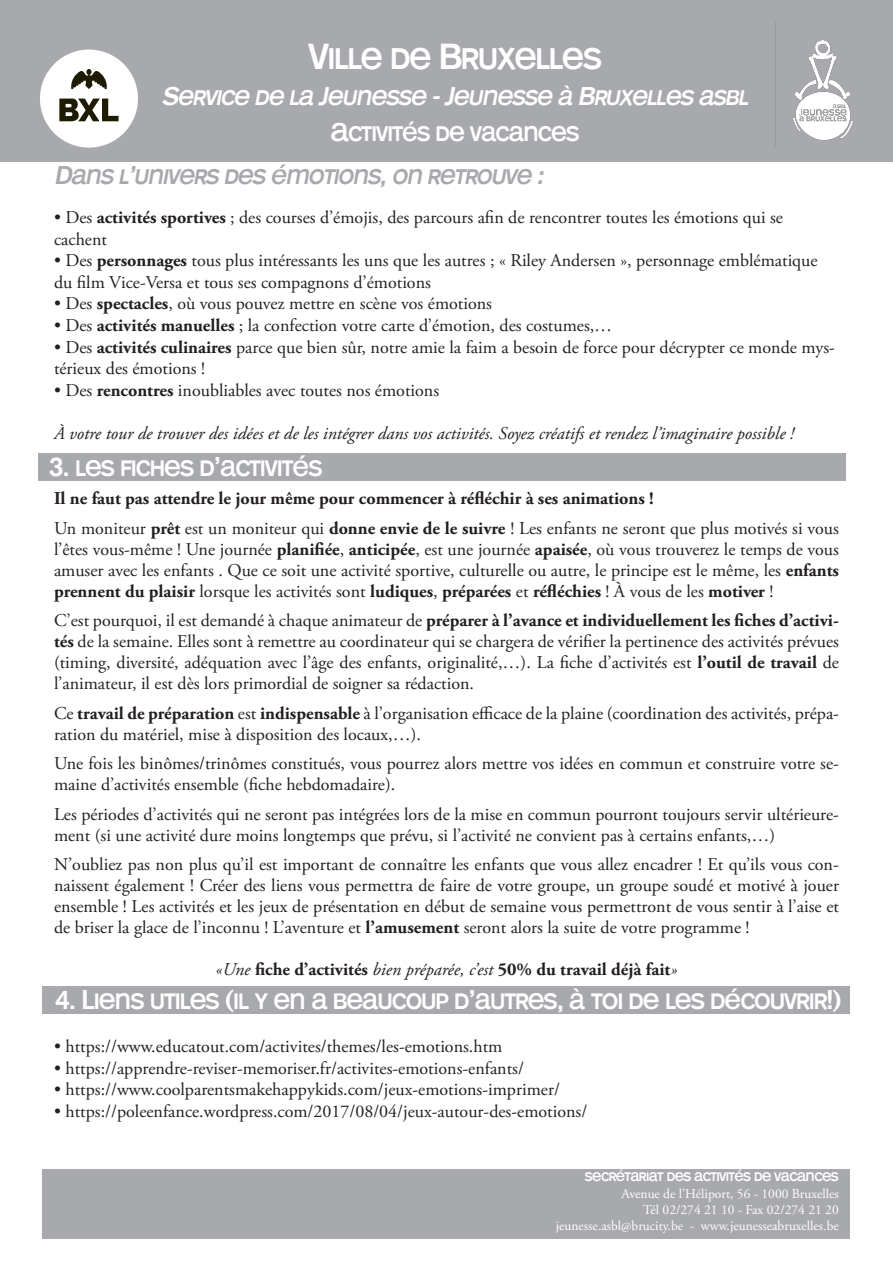
<style>
.page{position:relative;width:893px;height:1263px;background:#fff}
.page>*{position:absolute;margin:0;border:0;box-sizing:border-box;transform-origin:0 0}
.t1{font:36px "Mono Alphabet";letter-spacing:-.04em;color:#fff}
.t2{font:27px "Mono Alphabet";letter-spacing:-.04em;color:#fff}
.t3{font:italic 25.5px "Mono Alphabet";color:#fff}
.t4{font:italic 25.5px "Mono Alphabet";color:#a8a9ad}
.t5{font:25.5px "Mono Alphabet";letter-spacing:-.04em;color:#fff}
.t6{font:18px/21px "Adobe Garamond Pro";color:#231f20}
.t7{font:700 18px "Adobe Garamond Pro";color:#231f20}
.t8{font:italic 18px "Adobe Garamond Pro";color:#231f20}
.t9{font:15px "Mono Alphabet";letter-spacing:-.04em;color:#fff}
.t10{font:13.5px/16.2px "Adobe Garamond Pro";color:#fff;text-align:right}
.s1{font-weight:700}
.s2{font-weight:400;font-style:italic}
</style>
<div class="page">
<div style="left:43px;top:1169px;width:807px;height:69px;background:#a8a9ad"></div>
<div style="left:0;top:0;width:893px;height:162px;background:#a8a9ad"></div>
<img style="left:775px;top:22px;width:78px;height:125px">
<div style="left:40px;top:50px;width:98px;height:98px;background:#fff;border-radius:50%"></div>
<svg style="left:59px;top:99px;width:60px;height:22px"></svg>
<svg style="left:71px;top:69px;width:36px;height:20px"></svg>
<div style="left:38px;top:453px;width:808px;height:28px;background:#a8a9ad"></div>
<div style="left:42px;top:986px;width:808px;height:28px;background:#a8a9ad"></div>
<h1 class="t1" style="left:308px;top:35px;width:295px">Ville de Bruxelles</h1>
<h3 class="t3" style="left:162px;top:81px;width:593px">Service de la Jeunesse -Jeunesse à Bruxelles asbl</h3>
<h3 class="t5" style="left:331px;top:117px;width:250px">Activités de vacances</h3>
<p class="t4" style="left:54px;top:161px;width:496px">Dans l’univers des émotions,on retrouve :</p>
<p class="t6" style="left:54px;top:207px;width:731px;line-height:21.6px">• Des <span class="s1">activités sportives</span> ; des courses d’émojis, des parcours afin de rencontrer toutes les émotions qui se cachent</p>
<p class="t6" style="left:54px;top:250px;width:765px;line-height:21.6px">• Des <span class="s1">personnages</span> tous plus intéressants les uns que les autres ; « Riley Andersen », personnage emblématique du film Vice-Versa et tous ses compagnons d’émotions</p>
<p class="t6" style="left:54px;top:294px;width:440px">• Des <span class="s1">spectacles</span>, où vous pouvez mettre en scène vos émotions</p>
<p class="t6" style="left:54px;top:315px;width:560px">• Des <span class="s1">activités manuelles</span> ; la confection votre carte d’émotion, des costumes,…</p>
<p class="t6" style="left:54px;top:337px;width:783px;line-height:21.6px">• Des <span class="s1">activités culinaires</span> parce que bien sûr, notre amie la faim a besoin de force pour décrypter ce monde mys&shy;térieux des émotions !</p>
<p class="t6" style="left:54px;top:380px;width:387px">• Des <span class="s1">rencontres</span> inoubliables avec toutes nos émotions</p>
<p class="t8" style="left:54px;top:422px;width:741px">À votre tour de trouver des idées et de les intégrer dans vos activités. Soyez créatifs et rendez l’imaginaire possible !</p>
<p class="t2" style="left:49px;top:451px;width:275px">3. les fiches d’activités</p>
<p class="t7" style="left:54px;top:488px;width:601px">Il ne faut pas attendre le jour même pour commencer à réfléchir à ses animations !</p>
<p class="t6" style="left:54px;top:518px;width:786px;text-align:justify">Un moniteur <span class="s1">prêt</span> est un moniteur qui <span class="s1">donne envie de le suivre</span> ! Les enfants ne seront que plus motivés si vous l’êtes vous-même ! Une journée <span class="s1">planifiée</span>, <span class="s1">anticipée</span>, est une journée <span class="s1">apaisée</span>, où vous trouverez le temps de vous amuser avec les enfants . Que ce soit une activité sportive, culturelle ou autre, le principe est le même, les <span class="s1">enfants prennent du plaisir</span> lorsque les activités sont <span class="s1">ludiques</span>, <span class="s1">préparées</span> et <span class="s1">réfléchies</span> ! À vous de les <span class="s1">motiver</span> !</p>
<p class="t6" style="left:54px;top:611px;width:787px;text-align:justify">C’est pourquoi, il est demandé à chaque animateur de <span class="s1">préparer à l’avance et individuellement les fiches d’activi&shy;tés</span> de la semaine. Elles sont à remettre au coordinateur qui se chargera de vérifier la pertinence des activités prévues (timing, diversité, adéquation avec l’âge des enfants, originalité,…). La fiche d’activités est <span class="s1">l’outil de travail</span> de l’animateur, il est dès lors primordial de soigner sa rédaction.</p>
<p class="t6" style="left:54px;top:703px;width:786px">Ce <span class="s1">travail de préparation</span> est <span class="s1">indispensable</span> à l’organisation efficace de la plaine (coordination des activités, prépa&shy;ration du matériel, mise à disposition des locaux,…).</p>
<p class="t6" style="left:54px;top:754px;width:786px">Une fois les binômes/trinômes constitués, vous pourrez alors mettre vos idées en commun et construire votre se&shy;maine d’activités ensemble (fiche hebdomadaire).</p>
<p class="t6" style="left:54px;top:804px;width:786px">Les périodes d’activités qui ne seront pas intégrées lors de la mise en commun pourront toujours servir ultérieure&shy;ment (si une activité dure moins longtemps que prévu, si l’activité ne convient pas à certains enfants,…)</p>
<p class="t6" style="left:54px;top:855px;width:786px;text-align:justify">N’oubliez pas non plus qu’il est important de connaître les enfants que vous allez encadrer ! Et qu’ils vous con&shy;naissent également ! Créer des liens vous permettra de faire de votre groupe, un groupe soudé et motivé à jouer ensemble ! Les activités et les jeux de présentation en début de semaine vous permettront de vous sentir à l’aise et de briser la glace de l’inconnu ! L’aventure et <span class="s1">l’amusement</span> seront alors la suite de votre programme !</p>
<p class="t7" style="left:215px;top:959px;width:464px"><span class="s2">«Une</span> fiche d’activités <span class="s2">bien préparée, c’est</span> 50% du travail déjà fait<span class="s2">»</span></p>
<p class="t2" style="left:55px;top:984px;width:788px">4. Liens utiles (il y en a beaucoup d’autres, à toi de les découvrir!)</p>
<p class="t6" style="left:54px;top:1036px;width:450px">• https://www.educatout.com/activites/themes/les-emotions.htm</p>
<p class="t6" style="left:54px;top:1058px;width:471px">• https://apprendre-reviser-memoriser.fr/activites-emotions-enfants/</p>
<p class="t6" style="left:54px;top:1080px;width:507px">• https://www.coolparentsmakehappykids.com/jeux-emotions-imprimer/</p>
<p class="t6" style="left:54px;top:1101px;width:535px">• https://poleenfance.wordpress.com/2017/08/04/jeux-autour-des-emotions/</p>
<p class="t9" style="left:585px;top:1167px;width:255px">secrétariat des activités de vacances</p>
<p class="t10" style="left:556px;top:1186px;width:284px">Avenue de l’Héliport, 56 - 1000 Bruxelles<br>Tél 02/274 21 10 - Fax 02/274 21 20 jeunesse.asbl@brucity.be - www.jeunesseabruxelles.be</p>
</div>
